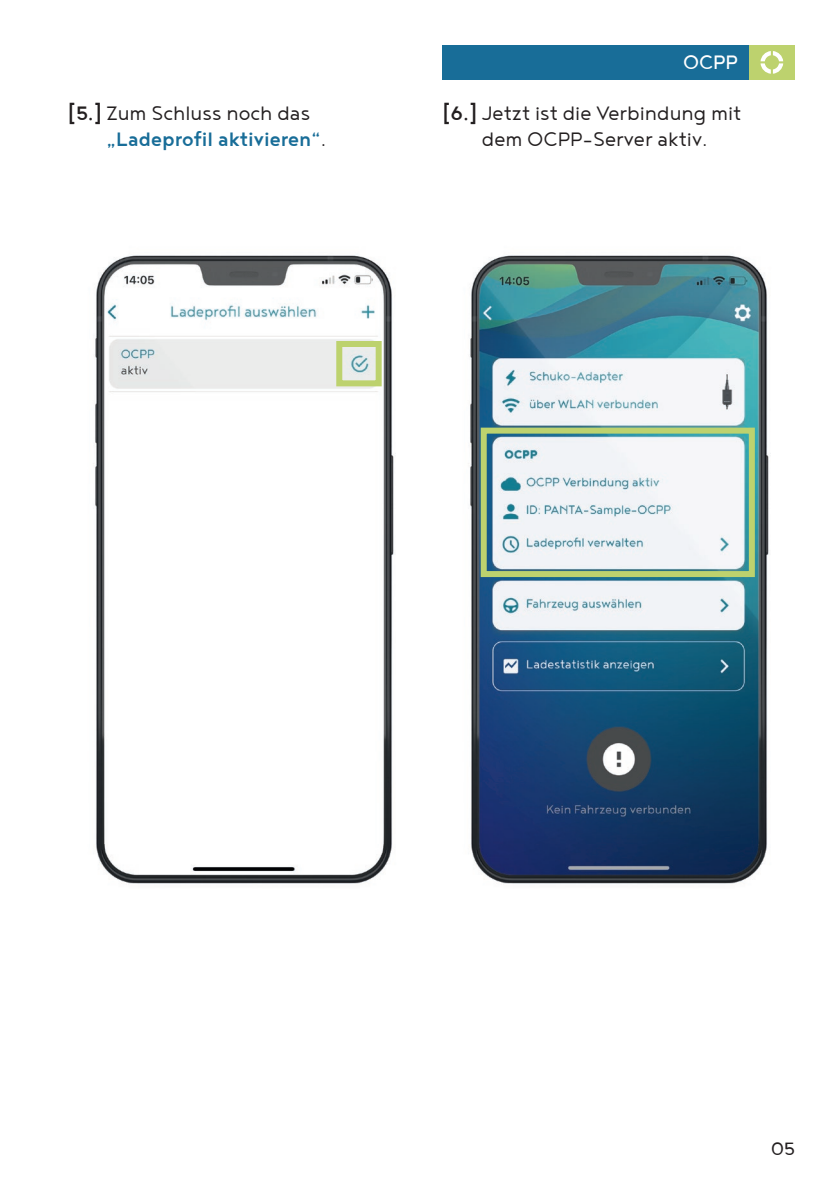
<style>
.page{position:relative;width:840px;height:1191px;background:#fff}
.page>*{position:absolute;margin:0;border:0;box-sizing:border-box;transform-origin:0 0}
.t1{font:300 24px/26px "Noyh";color:#231f20;text-align:center}
.t2{font:500 24px/26px "Noyh";color:#186d98}
.t3{font:24px "Noyh";color:#fff}
.t4{font:22px "Noyh";color:#231f20}
.s1{color:#231f20}
.s2{font-weight:300;color:#231f20}
.s3{font-weight:500}
</style>
<div class="page">
<div style="left:748px;top:45px;width:46px;height:34px;background:#bdd26e"></div>
<svg style="left:760px;top:51px;width:22px;height:23px"></svg>
<div style="left:442px;top:45px;width:306px;height:34px;background:#186d98"></div>
<img style="left:93px;top:255px;width:303px;height:629px">
<img style="left:468px;top:255px;width:303px;height:629px">
<div style="left:336px;top:341px;width:45px;height:45px;border:6px solid #bdd26e"></div>
<div style="left:480px;top:427px;width:274px;height:150px;border:6px solid #bdd26e"></div>
<p class="t3" style="left:682px;top:49px;width:56px">OCPP</p>
<p class="t2" style="left:106px;top:100px;width:221px;text-indent:-38px"><span class="s1">[5.]</span> <span class="s2">Zum Schluss noch das </span>„Ladeprofil aktivieren“<span class="s2">.</span></p>
<p class="t1" style="left:442px;top:100px;width:300px"><span class="s3">[6.]</span> Jetzt ist die Verbindung mit dem OCPP-Server aktiv.</p>
<p class="t4" style="left:770px;top:1136px;width:25px">05</p>
</div>
